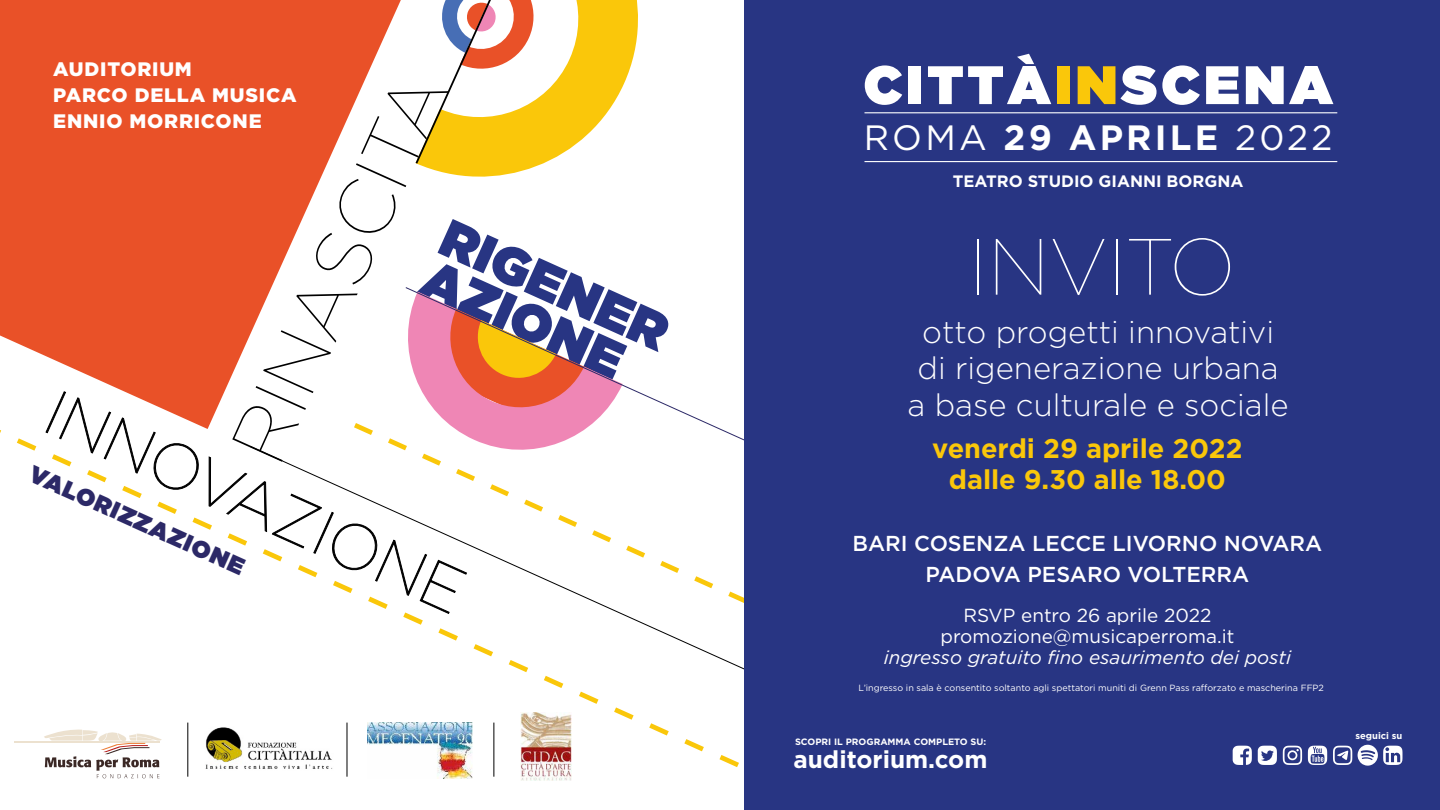
<style>
.page{position:relative;width:1440px;height:810px;background:#fff}
.page>*{position:absolute;margin:0;border:0;box-sizing:border-box;transform-origin:0 0}
.t1{font:100 79.57px "Gotham";color:#fff}
.t2{font:900 54.07px "Gotham HTF";letter-spacing:.07em;color:#fff}
.t3{font:35.1px "Gotham";letter-spacing:.09em;color:#fff}
.t4{font:300 31.05px/36.5px "Gotham";color:#fff;text-align:center}
.t5{font:700 27px/31px "Gotham HTF";color:#fac70a;text-align:center}
.t6{font:700 24.3px "Gotham";color:#fff}
.t7{font:900 23.7px "Gotham HTF";color:#2c2967}
.t8{font:500 21.6px/31px "Gotham HTF";color:#fff;text-align:center}
.t9{font:900 19.5px/26.2px "Gotham";letter-spacing:.04em;color:#fff}
.t10{font:18.9px/21px "Gotham HTF";color:#fff;text-align:center}
.t11{font:italic 18.9px "Gotham HTF";color:#fff}
.t12{font:700 16.5px "Gotham";color:#fff}
.t13{font:700 9.38px "Gotham";color:#fff}
.t14{font:700 9.23px "Gotham";color:#fff}
.t15{font:9px "Gotham HTF";color:#fff}
.s1{color:#fac70a}
.s2{font-weight:700}
</style>
<div class="page">
<svg style="left:449px;top:219px;width:155px;height:68px"></svg>
<svg style="left:401px;top:91px;width:48px;height:196px"></svg>
<svg style="left:405px;top:287px;width:340px;height:159px"></svg>
<svg style="left:346px;top:446px;width:399px;height:364px"></svg>
<svg style="left:416px;top:0;width:222px;height:198px"></svg>
<svg style="left:414px;top:0;width:214px;height:166px"></svg>
<svg style="left:45px;top:391px;width:422px;height:223px"></svg>
<svg style="left:0;top:0;width:401px;height:429px;fill:#e95128"></svg>
<div style="left:745px;top:0;width:695px;height:810px;background:#283583"></div>
<svg style="left:1283px;top:746px;width:19px;height:19px"></svg>
<svg style="left:1333px;top:746px;width:19px;height:19px"></svg>
<svg style="left:1308px;top:746px;width:19px;height:19px"></svg>
<svg style="left:1233px;top:746px;width:19px;height:19px"></svg>
<svg style="left:1258px;top:746px;width:19px;height:19px"></svg>
<svg style="left:1358px;top:745px;width:44px;height:21px"></svg>
<hr style="left:865px;top:112px;width:472px;height:1px;background:#fff">
<hr style="left:865px;top:161px;width:472px;height:1px;background:#fff">
<div style="left:516px;top:707px;width:60px;height:79px;background:#fff"></div>
<img style="left:520px;top:713px;width:52px;height:67px">
<img style="left:205px;top:727px;width:128px;height:42px">
<div style="left:361px;top:715px;width:118px;height:65px;background:#fff"></div>
<img style="left:368px;top:722px;width:104px;height:57px">
<hr style="left:347px;top:723px;width:1px;height:54px;background:#000">
<hr style="left:494px;top:723px;width:1px;height:54px;background:#000">
<hr style="left:187px;top:723px;width:1px;height:54px;background:#000">
<hr style="left:14px;top:741px;width:146px;height:2px;background:#ece1cf">
<svg style="left:44px;top:729px;width:118px;height:49px"></svg>
<h3 class="t9" style="left:53px;top:55px;width:245px">AUDITORIUM<br>PARCO DELLA MUSICA<br>ENNIO MORRICONE</h3>
<h3 class="t7" style="left:36px;top:460px;width:235px;rotate:24deg">VALORIZZAZIONE</h3>
<h2 class="t2" style="left:863px;top:54px;width:471px">CITTÀ<span class="s1">IN</span>SCENA</h2>
<h3 class="t3" style="left:864px;top:115px;width:470px">ROMA <span class="s2">29 APRILE</span> 2022</h3>
<h3 class="t12" style="left:953px;top:170px;width:292px">TEATRO STUDIO GIANNI BORGNA</h3>
<h1 class="t1" style="left:968px;top:218px;width:269px">INVITO</h1>
<h3 class="t4" style="left:908px;top:313px;width:383px">otto progetti innovativi di rigenerazione urbana a base culturale e sociale</h3>
<h3 class="t5" style="left:932px;top:432px;width:312px">venerdi 29 aprile 2022 dalle 9.30 alle 18.00</h3>
<h3 class="t8" style="left:853px;top:527px;width:471px">BARI COSENZA LECCE LIVORNO NOVARA<br>PADOVA PESARO VOLTERRA</h3>
<h3 class="t10" style="left:940px;top:605px;width:295px">RSVP entro 26 aprile 2022 promozione@musicaperroma.it</h3>
<h3 class="t11" style="left:884px;top:647px;width:409px">ingresso gratuito fino esaurimento dei posti</h3>
<p class="t15" style="left:859px;top:683px;width:467px">L’ingresso in sala è consentito soltanto agli spettatori muniti di Grenn Pass rafforzato e mascherina FFP2</p>
<p class="t14" style="left:795px;top:735px;width:193px">SCOPRI IL PROGRAMMA COMPLETO SU:</p>
<h3 class="t6" style="left:793px;top:744px;width:195px">auditorium.com</h3>
<p class="t13" style="left:1355px;top:729px;width:49px">seguici su</p>
</div>
